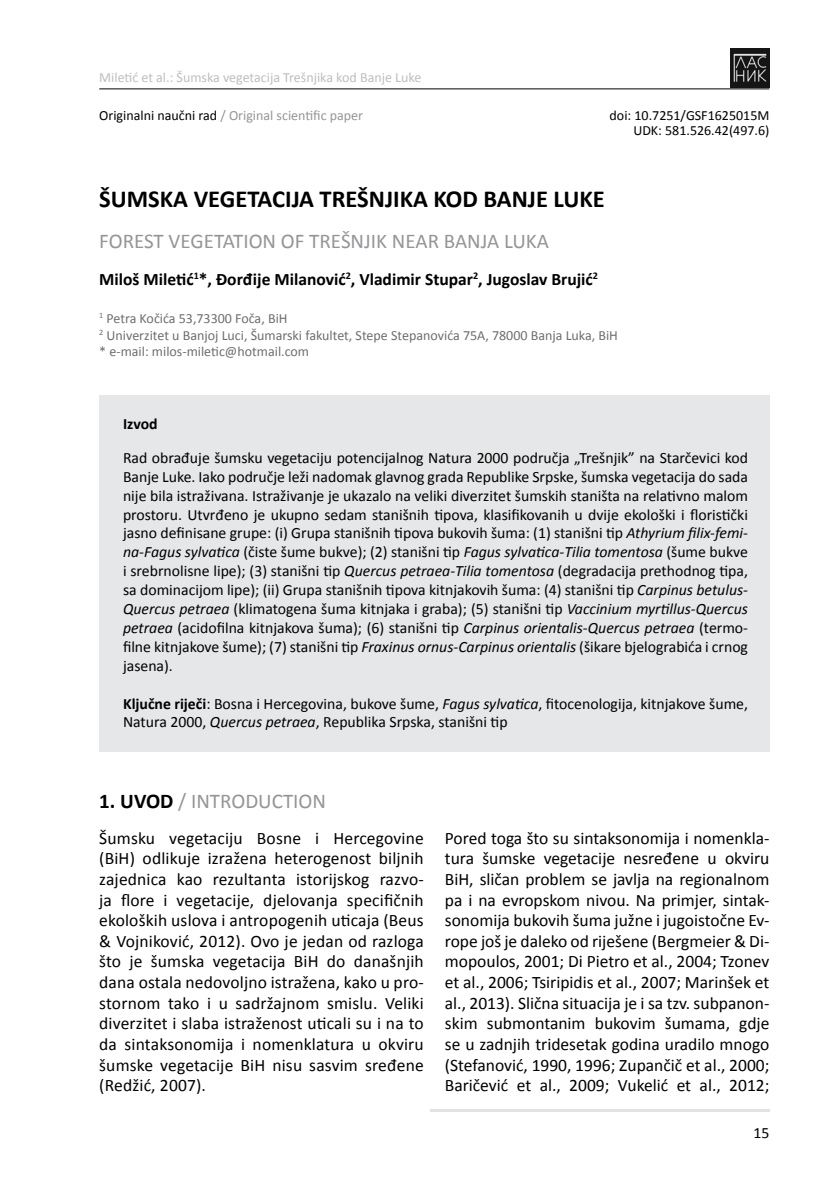
<style>
.page{position:relative;width:834px;height:1191px;background:#fff}
.page>*{position:absolute;margin:0;border:0;box-sizing:border-box;transform-origin:0 0}
.t1{font:700 24.5px "Calibri";color:#000}
.t2{font:21px "Calibri";color:#939598}
.t3{font:17.5px/20.7px "Calibri";color:#000;text-align:justify}
.t4{font:700 17.5px "Calibri";color:#000}
.t5{font:15.75px/18.9px "Calibri";color:#000;text-align:justify}
.t6{font:700 15.75px "Calibri";letter-spacing:-.005em;color:#000}
.t7{font:14px "Calibri";color:#6d6e71}
.t8{font:14px "Calibri";color:#bcbec0}
.t9{font:14px "Calibri";color:#000}
.t10{font:14px "Calibri";color:#939598}
.s1{color:#000}
.s2{font-style:italic}
.s3{font-weight:700}
.s4{font-weight:700;color:#000}
</style>
<div class="page">
<img style="left:730px;top:49px;width:39px;height:38px">
<hr style="left:99px;top:88px;width:670px;height:1px;background:#000">
<hr style="left:430px;top:1109px;width:339px;height:2px;background:#e1e2e3">
<div style="left:99px;top:395px;width:670px;height:357px;background:#e6e7e8"></div>
<p class="t8" style="left:99px;top:68px;width:323px">Miletić et al.: Šumska vegetacija Trešnjika kod Banje Luke</p>
<p class="t10" style="left:99px;top:106px;width:265px"><span class="s1">Originalni naučni rad</span> / Original scientific paper</p>
<p class="t9" style="left:609px;top:106px;width:161px">doi: 10.7251/GSF1625015M</p>
<p class="t9" style="left:633px;top:122px;width:138px">UDK: 581.526.42(497.6)</p>
<p class="t1" style="left:99px;top:183px;width:507px">ŠUMSKA VEGETACIJA TREŠNJIKA KOD BANJE LUKE</p>
<p class="t2" style="left:99px;top:228px;width:451px">FOREST VEGETATION OF TREŠNJIK NEAR BANJA LUKA</p>
<p class="t4" style="left:99px;top:268px;width:500px">Miloš Miletić<sup>1</sup>*, Đorđije Milanović<sup>2</sup>, Vladimir Stupar<sup>2</sup>, Jugoslav Brujić<sup>2</sup></p>
<p class="t7" style="left:99px;top:309px;width:190px"><sup>1</sup> Petra Kočića 53,73300 Foča, BiH</p>
<p class="t7" style="left:99px;top:326px;width:520px"><sup>2</sup> Univerzitet u Banjoj Luci, Šumarski fakultet, Stepe Stepanovića 75A, 78000 Banja Luka, BiH</p>
<p class="t7" style="left:99px;top:343px;width:211px">* e-mail: milos-miletic@hotmail.com</p>
<p class="t6" style="left:123px;top:414px;width:36px">Izvod</p>
<p class="t5" style="left:123px;top:448px;width:626px">Rad obrađuje šumsku vegetaciju potencijalnog Natura 2000 područja „Trešnjik” na Starčevici kod Banje Luke. Iako područje leži nadomak glavnog grada Republike Srpske, šumska vegetacija do sada nije bila istraživana. Istraživanje je ukazalo na veliki diverzitet šumskih staništa na relativno malom prostoru. Utvrđeno je ukupno sedam stanišnih tipova, klasifikovanih u dvije ekološki i floristički jasno definisane grupe: (i) Grupa stanišnih tipova bukovih šuma: (1) stanišni tip <span class="s2">Athyrium filix-femi&shy;na-Fagus sylvatica</span> (čiste šume bukve); (2) stanišni tip <span class="s2">Fagus sylvatica-Tilia tomentosa</span> (šume bukve i srebrnolisne lipe); (3) stanišni tip <span class="s2">Quercus petraea-Tilia tomentosa</span> (degradacija prethodnog tipa, sa dominacijom lipe); (ii) Grupa stanišnih tipova kitnjakovih šuma: (4) stanišni tip <span class="s2">Carpinus betulus-Quercus petraea</span> (klimatogena šuma kitnjaka i graba); (5) stanišni tip <span class="s2">Vaccinium myrtillus-Quercus petraea</span> (acidofilna kitnjakova šuma); (6) stanišni tip <span class="s2">Carpinus orientalis-Quercus petraea</span> (termo&shy;filne kitnjakove šume); (7) stanišni tip <span class="s2">Fraxinus ornus-Carpinus orientalis</span> (šikare bjelograbića i crnog jasena).</p>
<p class="t5" style="left:123px;top:694px;width:626px"><span class="s3">Ključne riječi</span>: Bosna i Hercegovina, bukove šume, <span class="s2">Fagus sylvatica</span>, fitocenologija, kitnjakove šume,<br>Natura 2000, <span class="s2">Quercus petraea</span>, Republika Srpska, stanišni tip</p>
<p class="t2" style="left:99px;top:788px;width:228px"><span class="s4">1. UVOD</span> / INTRODUCTION</p>
<p class="t3" style="left:99px;top:827px;width:326px">Šumsku vegetaciju Bosne i Hercegovine (BiH) odlikuje izražena heterogenost biljnih zajednica kao rezultanta istorijskog razvo&shy;ja flore i vegetacije, djelovanja specifičnih ekoloških uslova i antropogenih uticaja (Beus &amp; Vojniković, 2012). Ovo je jedan od razloga što je šumska vegetacija BiH do današnjih dana ostala nedovoljno istražena, kako u pro&shy;stornom tako i u sadržajnom smislu. Veliki diverzitet i slaba istraženost uticali su i na to da sintaksonomija i nomenklatura u okviru šumske vegetacije BiH nisu sasvim sređene (Redžić, 2007).</p>
<p class="t3" style="left:445px;top:827px;width:326px">Pored toga što su sintaksonomija i nomenkla&shy;tura šumske vegetacije nesređene u okviru BiH, sličan problem se javlja na regionalnom pa i na evropskom nivou. Na primjer, sintak&shy;sonomija bukovih šuma južne i jugoistočne Ev&shy;rope još je daleko od riješene (Bergmeier &amp; Di&shy;mopoulos, 2001; Di Pietro et al., 2004; Tzonev et al., 2006; Tsiripidis et al., 2007; Marinšek et al., 2013). Slična situacija je i sa tzv. subpanon&shy;skim submontanim bukovim šumama, gdje se u zadnjih tridesetak godina uradilo mnogo (Stefanović, 1990, 1996; Zupančič et al., 2000; Baričević et al., 2009; Vukelić et al., 2012;</p>
<p class="t5" style="left:753px;top:1123px;width:17px">15</p>
</div>
